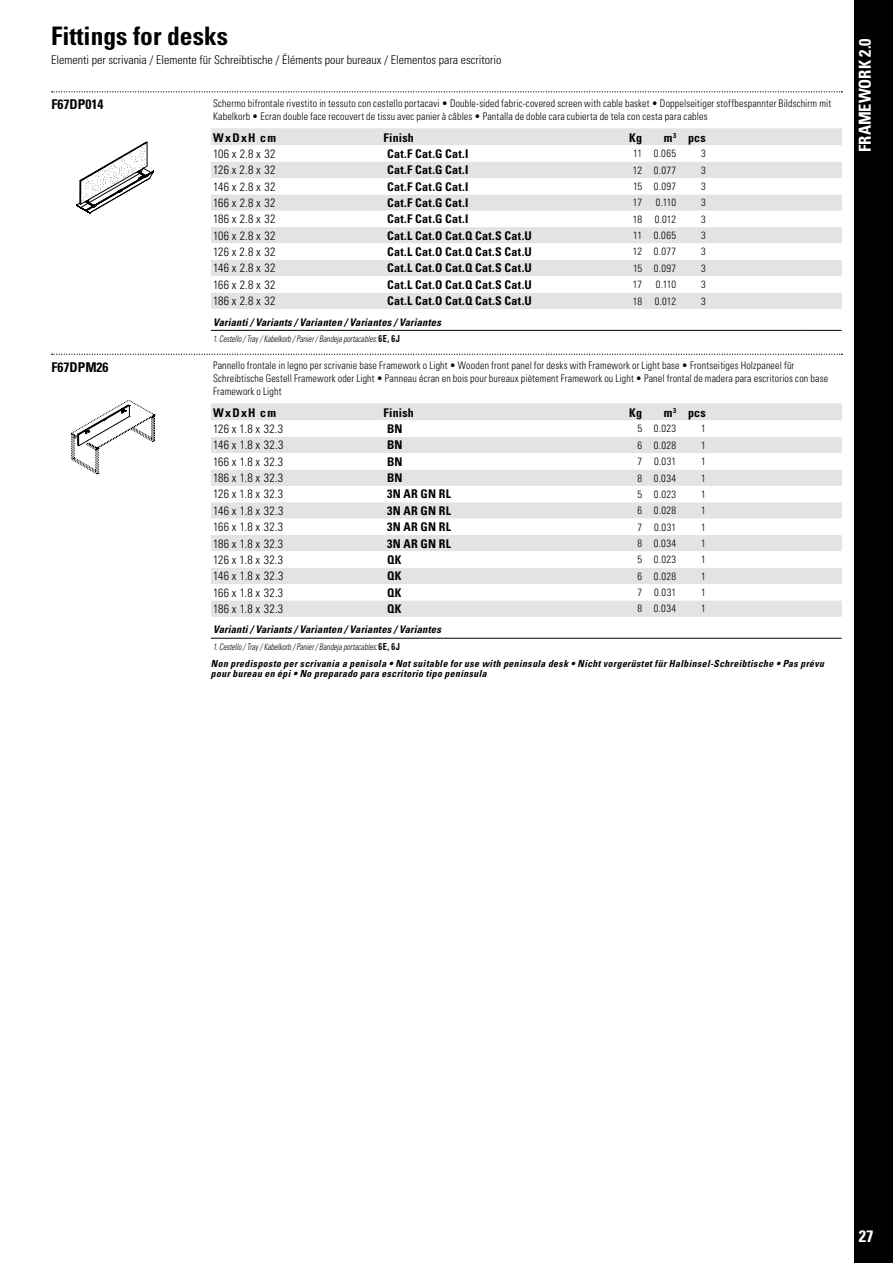
<style>
.page{position:relative;width:893px;height:1263px;background:#fff}
.page>*{position:absolute;margin:0;border:0;box-sizing:border-box;transform-origin:0 0}
.t1{font:700 condensed 25.5px "Univers LT Std";color:#000}
.t2{font:700 condensed 16.5px "Univers LT Std";color:#fff}
.t3{font:700 condensed 13.5px "Univers LT Std";color:#000}
.t4{font:300 condensed 12px "Univers LT Std";color:#000}
.t5{font:700 condensed 12px "Univers LT Std";letter-spacing:.03em;color:#000}
.t6{font:300 condensed 10.5px/12.8px "Univers LT Std";letter-spacing:.015em;color:#000;scale:.95 1}
.t7{font:300 condensed 10.5px "Univers LT Std";letter-spacing:.015em;color:#000}
.t8{font:italic 700 condensed 10.5px "Univers LT Std";letter-spacing:.02em;color:#000}
.t9{font:italic 700 condensed 9.75px/10.5px "Univers LT Std";letter-spacing:.04em;color:#000}
.t10{font:italic 300 condensed 9px "Univers LT Std";color:#000;scale:.85 1}
.s1{font-weight:700;font-style:normal;font-size:9.75px}
</style>
<div class="page">
<div style="left:855px;top:0;width:38px;height:1263px;background:#000"></div>
<svg style="left:52px;top:91px;width:790px;height:1px"></svg>
<svg style="left:76px;top:142px;width:78px;height:71px"></svg>
<div style="left:211px;top:128px;width:631px;height:181px;background:#e3e3e3"></div>
<svg style="left:211px;top:145px;width:631px;height:148px"></svg>
<hr style="left:211px;top:330px;width:590px;height:1px;background:#000">
<hr style="left:801px;top:330px;width:41px;height:1px;background:#000">
<svg style="left:52px;top:354px;width:790px;height:1px"></svg>
<svg style="left:71px;top:400px;width:84px;height:74px"></svg>
<div style="left:211px;top:403px;width:631px;height:214px;background:#e3e3e3"></div>
<svg style="left:211px;top:420px;width:631px;height:180px"></svg>
<hr style="left:211px;top:638px;width:590px;height:1px;background:#000">
<hr style="left:801px;top:638px;width:41px;height:1px;background:#000">
<h1 class="t1" style="left:51px;top:20px;width:179px">Fittings for desks</h1>
<p class="t4" style="left:51px;top:53px;width:452px">Elementi per scrivania / Elemente für Schreibtische / Éléments pour bureaux / Elementos para escritorio</p>
<p class="t3" style="left:52px;top:96px;width:53px">F67DP014</p>
<p class="t6" style="left:213px;top:97px;width:652px">Schermo bifrontale rivestito in tessuto con cestello portacavi • Double-sided fabric-covered screen with cable basket • Doppelseitiger stoffbespannter Bildschirm mit<br>Kabelkorb • Ecran double face recouvert de tissu avec panier à câbles • Pantalla de doble cara cubierta de tela con cesta para cables</p>
<p class="t5" style="left:213px;top:130px;width:65px">WxDxH cm</p>
<p class="t5" style="left:384px;top:130px;width:32px">Finish</p>
<p class="t5" style="left:629px;top:130px;width:14px">Kg</p>
<p class="t5" style="left:664px;top:130px;width:43px">m<sup>3</sup> pcs</p>
<p class="t4" style="left:213px;top:146px;width:64px">106 x 2.8 x 32</p>
<p class="t5" style="left:387px;top:146px;width:83px">Cat.F Cat.G Cat.I</p>
<p class="t7" style="left:633px;top:147px;width:44px">11 0.065</p>
<p class="t7" style="left:701px;top:147px;width:6px">3</p>
<p class="t4" style="left:213px;top:163px;width:64px">126 x 2.8 x 32</p>
<p class="t5" style="left:387px;top:163px;width:83px">Cat.F Cat.G Cat.I</p>
<p class="t7" style="left:633px;top:164px;width:45px">12 0.077</p>
<p class="t7" style="left:701px;top:164px;width:6px">3</p>
<p class="t4" style="left:213px;top:179px;width:64px">146 x 2.8 x 32</p>
<p class="t5" style="left:387px;top:179px;width:83px">Cat.F Cat.G Cat.I</p>
<p class="t7" style="left:633px;top:180px;width:45px">15 0.097</p>
<p class="t7" style="left:701px;top:180px;width:6px">3</p>
<p class="t4" style="left:213px;top:195px;width:64px">166 x 2.8 x 32</p>
<p class="t5" style="left:387px;top:195px;width:83px">Cat.F Cat.G Cat.I</p>
<p class="t7" style="left:633px;top:196px;width:11px">17</p>
<p class="t7" style="left:656px;top:196px;width:22px">0.110</p>
<p class="t7" style="left:701px;top:196px;width:6px">3</p>
<p class="t4" style="left:213px;top:212px;width:64px">186 x 2.8 x 32</p>
<p class="t5" style="left:387px;top:212px;width:83px">Cat.F Cat.G Cat.I</p>
<p class="t7" style="left:633px;top:213px;width:45px">18 0.012</p>
<p class="t7" style="left:701px;top:213px;width:6px">3</p>
<p class="t4" style="left:213px;top:228px;width:64px">106 x 2.8 x 32</p>
<p class="t5" style="left:387px;top:228px;width:146px">Cat.L Cat.O Cat.Q Cat.S Cat.U</p>
<p class="t7" style="left:633px;top:229px;width:44px">11 0.065</p>
<p class="t7" style="left:701px;top:229px;width:6px">3</p>
<p class="t4" style="left:213px;top:245px;width:64px">126 x 2.8 x 32</p>
<p class="t5" style="left:387px;top:244px;width:146px">Cat.L Cat.O Cat.Q Cat.S Cat.U</p>
<p class="t7" style="left:633px;top:245px;width:45px">12 0.077</p>
<p class="t7" style="left:701px;top:245px;width:6px">3</p>
<p class="t4" style="left:213px;top:261px;width:64px">146 x 2.8 x 32</p>
<p class="t5" style="left:387px;top:261px;width:146px">Cat.L Cat.O Cat.Q Cat.S Cat.U</p>
<p class="t7" style="left:633px;top:262px;width:45px">15 0.097</p>
<p class="t7" style="left:701px;top:262px;width:6px">3</p>
<p class="t4" style="left:213px;top:277px;width:64px">166 x 2.8 x 32</p>
<p class="t5" style="left:387px;top:277px;width:146px">Cat.L Cat.O Cat.Q Cat.S Cat.U</p>
<p class="t7" style="left:633px;top:278px;width:11px">17</p>
<p class="t7" style="left:656px;top:278px;width:22px">0.110</p>
<p class="t7" style="left:701px;top:278px;width:6px">3</p>
<p class="t4" style="left:213px;top:294px;width:64px">186 x 2.8 x 32</p>
<p class="t5" style="left:387px;top:293px;width:146px">Cat.L Cat.O Cat.Q Cat.S Cat.U</p>
<p class="t7" style="left:633px;top:295px;width:45px">18 0.012</p>
<p class="t7" style="left:701px;top:295px;width:6px">3</p>
<p class="t8" style="left:213px;top:315px;width:229px">Varianti / Variants / Varianten / Variantes / Variantes</p>
<p class="t10" style="left:213px;top:334px;width:221px">1. Cestello / Tray / Kabelkorb / Panier / Bandeja portacables: <span class="s1">6E, 6J</span></p>
<p class="t3" style="left:52px;top:358px;width:58px">F67DPM26</p>
<p class="t6" style="left:213px;top:359px;width:649px">Pannello frontale in legno per scrivanie base Framework o Light • Wooden front panel for desks with Framework or Light base • Frontseitiges Holzpaneel für<br>Schreibtische Gestell Framework oder Light • Panneau écran en bois pour bureaux piètement Framework ou Light • Panel frontal de madera para escritorios con base<br>Framework o Light</p>
<p class="t5" style="left:213px;top:405px;width:65px">WxDxH cm</p>
<p class="t5" style="left:384px;top:405px;width:32px">Finish</p>
<p class="t5" style="left:629px;top:405px;width:14px">Kg</p>
<p class="t5" style="left:664px;top:405px;width:43px">m<sup>3</sup> pcs</p>
<p class="t4" style="left:213px;top:422px;width:72px">126 x 1.8 x 32.3</p>
<p class="t5" style="left:387px;top:421px;width:17px">BN</p>
<p class="t7" style="left:637px;top:422px;width:40px">5 0.023</p>
<p class="t7" style="left:701px;top:422px;width:6px">1</p>
<p class="t4" style="left:213px;top:438px;width:72px">146 x 1.8 x 32.3</p>
<p class="t5" style="left:387px;top:438px;width:17px">BN</p>
<p class="t7" style="left:637px;top:439px;width:40px">6 0.028</p>
<p class="t7" style="left:701px;top:439px;width:6px">1</p>
<p class="t4" style="left:213px;top:454px;width:72px">166 x 1.8 x 32.3</p>
<p class="t5" style="left:387px;top:454px;width:17px">BN</p>
<p class="t7" style="left:637px;top:455px;width:40px">7 0.031</p>
<p class="t7" style="left:701px;top:455px;width:6px">1</p>
<p class="t4" style="left:213px;top:471px;width:72px">186 x 1.8 x 32.3</p>
<p class="t5" style="left:387px;top:470px;width:17px">BN</p>
<p class="t7" style="left:637px;top:471px;width:40px">8 0.034</p>
<p class="t7" style="left:701px;top:471px;width:6px">1</p>
<p class="t4" style="left:213px;top:487px;width:72px">126 x 1.8 x 32.3</p>
<p class="t5" style="left:387px;top:487px;width:66px">3N AR GN RL</p>
<p class="t7" style="left:637px;top:488px;width:40px">5 0.023</p>
<p class="t7" style="left:701px;top:488px;width:6px">1</p>
<p class="t4" style="left:213px;top:503px;width:72px">146 x 1.8 x 32.3</p>
<p class="t5" style="left:387px;top:503px;width:66px">3N AR GN RL</p>
<p class="t7" style="left:637px;top:504px;width:40px">6 0.028</p>
<p class="t7" style="left:701px;top:504px;width:6px">1</p>
<p class="t4" style="left:213px;top:520px;width:72px">166 x 1.8 x 32.3</p>
<p class="t5" style="left:387px;top:519px;width:66px">3N AR GN RL</p>
<p class="t7" style="left:637px;top:521px;width:40px">7 0.031</p>
<p class="t7" style="left:701px;top:521px;width:6px">1</p>
<p class="t4" style="left:213px;top:536px;width:72px">186 x 1.8 x 32.3</p>
<p class="t5" style="left:387px;top:536px;width:66px">3N AR GN RL</p>
<p class="t7" style="left:637px;top:537px;width:40px">8 0.034</p>
<p class="t7" style="left:701px;top:537px;width:6px">1</p>
<p class="t4" style="left:213px;top:552px;width:72px">126 x 1.8 x 32.3</p>
<p class="t5" style="left:387px;top:552px;width:16px">QK</p>
<p class="t7" style="left:637px;top:553px;width:40px">5 0.023</p>
<p class="t7" style="left:701px;top:553px;width:6px">1</p>
<p class="t4" style="left:213px;top:569px;width:72px">146 x 1.8 x 32.3</p>
<p class="t5" style="left:387px;top:569px;width:16px">QK</p>
<p class="t7" style="left:637px;top:570px;width:40px">6 0.028</p>
<p class="t7" style="left:701px;top:570px;width:6px">1</p>
<p class="t4" style="left:213px;top:585px;width:72px">166 x 1.8 x 32.3</p>
<p class="t5" style="left:387px;top:585px;width:16px">QK</p>
<p class="t7" style="left:637px;top:586px;width:40px">7 0.031</p>
<p class="t7" style="left:701px;top:586px;width:6px">1</p>
<p class="t4" style="left:213px;top:601px;width:72px">186 x 1.8 x 32.3</p>
<p class="t5" style="left:387px;top:601px;width:16px">QK</p>
<p class="t7" style="left:637px;top:602px;width:40px">8 0.034</p>
<p class="t7" style="left:701px;top:602px;width:6px">1</p>
<p class="t8" style="left:213px;top:623px;width:229px">Varianti / Variants / Varianten / Variantes / Variantes</p>
<p class="t10" style="left:213px;top:642px;width:221px">1. Cestello / Tray / Kabelkorb / Panier / Bandeja portacables: <span class="s1">6E, 6J</span></p>
<p class="t9" style="left:211px;top:658px;width:614px">Non predisposto per scrivania a penisola • Not suitable for use with peninsula desk • Nicht vorgerüstet für Halbinsel-Schreibtische • Pas prévu pour bureau en épi • No preparado para escritorio tipo península</p>
<h2 class="t2" style="left:855px;top:152px;width:115px;rotate:-90deg">FRAMEWORK 2.0</h2>
<h2 class="t2" style="left:859px;top:1226px;width:16px">27</h2>
</div>
